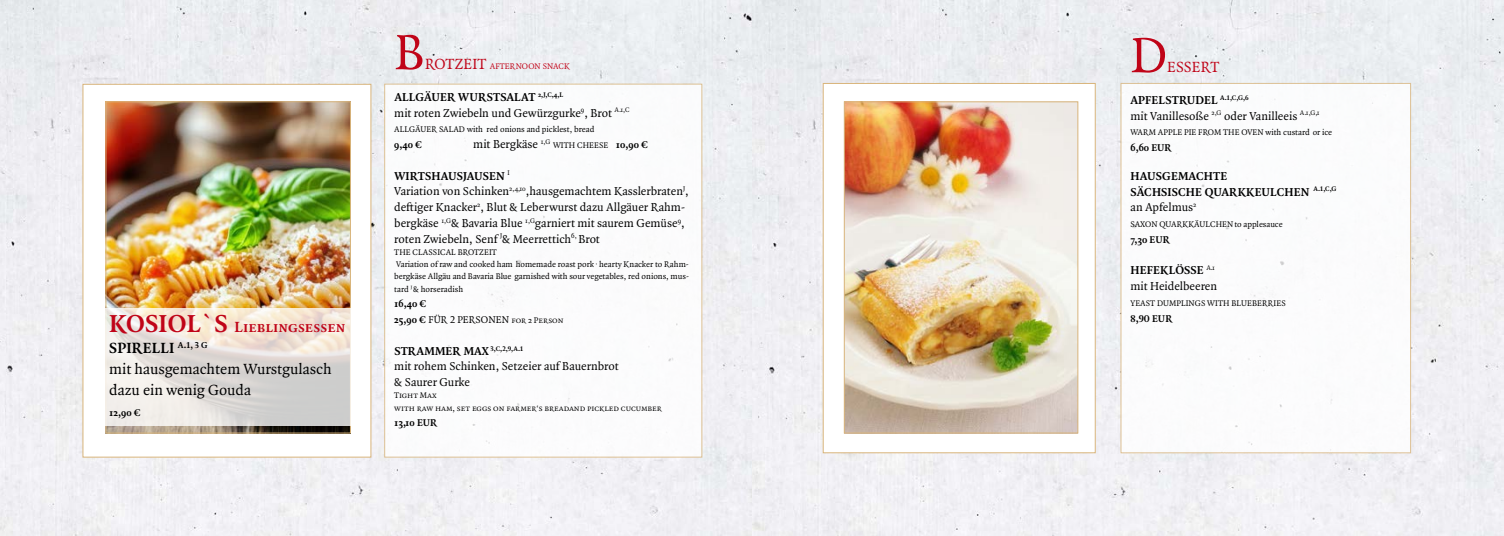
<style>
.page{position:relative;width:1504px;height:536px;background:#fff}
.page>*{position:absolute;margin:0;border:0;box-sizing:border-box;transform-origin:0 0}
.t1{font:52.5px "Quadraat Pro";color:#c00418}
.t2{font:15.75px/21px "Quadraat Pro";color:#000}
.t3{font:15.75px "Quadraat Pro";letter-spacing:.01em;color:#c00418}
.t4{font:12.25px/15.8px "Quadraat Pro";color:#000}
.t5{font:700 12.25px/15.8px "Quadraat Pro";letter-spacing:.01em;color:#000}
.t6{font:700 10.5px/15.8px "Quadraat Pro";color:#000}
.t7{font:8.75px/12.2px "Quadraat Pro";letter-spacing:.01em;color:#000}
.t8{font:8.75px "Quadraat Pro";letter-spacing:.01em;color:#c00418}
.s1{font-weight:700;font-size:26.25px;color:#c00418}
.s2{font-weight:700;color:#c00418}
.s3{font-weight:700}
.s4{font-size:15.75px}
.s5{font-weight:700;font-size:10.5px}
.s6{font-weight:400}
.s7{font-weight:400;font-size:8.75px}
</style>
<div class="page">
<img style="left:0;top:0;width:1503px;height:536px">
<div style="left:82px;top:84px;width:289px;height:373px;background:#fff;border:1px solid #d9b57c"></div>
<img style="left:107px;top:103px;width:242px;height:328px">
<div style="left:105px;top:101px;width:246px;height:332px;border:1px solid #d9b57c"></div>
<div style="left:384px;top:84px;width:318px;height:373px;background:#fff"></div>
<div style="left:822px;top:83px;width:273px;height:370px;background:#fff;border:1px solid #d9b57c"></div>
<img style="left:845px;top:103px;width:231px;height:328px">
<div style="left:843px;top:101px;width:235px;height:332px;border:1px solid #d9b57c"></div>
<div style="left:1120px;top:83px;width:290px;height:370px;background:#fff;border:1px solid #d9b57c"></div>
<svg style="left:105px;top:308px;width:246px;height:117px"></svg>
<p class="t2" style="left:109px;top:316px;width:238px"><span class="s1">KOSIOL`S</span> <span class="s2">Lieblingsessen<br></span><span class="s3">SPIRELLI</span> <sup>A.1,</sup> <sup>3</sup> <sup>G<br></sup>mit hausgemachtem Wurstgulasch dazu ein wenig Gouda</p>
<p class="t6" style="left:109px;top:405px;width:33px">12,90 €</p>
<h1 class="t1" style="left:394px;top:17px;width:32px">B</h1>
<p class="t8" style="left:425px;top:60px;width:146px"><span class="s4">ROTZEIT</span> AFTERNOON SNACK</p>
<p class="t4" style="left:394px;top:89px;width:237px"><span class="s3">ALLGÄUER WURSTSALAT</span> <sup>2,J,C,4,L<br></sup>mit roten Zwiebeln und Gewürzgurke<sup>9</sup>, Brot <sup>A.1,C</sup></p>
<p class="t7" style="left:394px;top:123px;width:201px">ALLGÄUER SALAD with red onions and picklest, bread</p>
<p class="t6" style="left:394px;top:137px;width:29px">9,40 €</p>
<p class="t4" style="left:473px;top:136px;width:79px">mit Bergkäse <sup>1,G</sup></p>
<p class="t7" style="left:553px;top:139px;width:96px">WITH CHEESE <span class="s5">10,90 €</span></p>
<p class="t4" style="left:394px;top:167px;width:296px"><span class="s3">WIRTSHAUSJAUSEN</span> <sup>I<br></sup>Variation von Schinken<sup>2,4,10</sup>,hausgemachtem Kasslerbraten<sup>J</sup>, deftiger Knacker<sup>2</sup>, Blut &amp; Leberwurst dazu Allgäuer Rahm&shy;bergkäse <sup>1,G</sup>&amp; Bavaria Blue <sup>1,G</sup>garniert mit saurem Gemüse<sup>9</sup>, roten Zwiebeln, Senf <sup>J</sup>&amp; Meerrettich<sup>6,</sup> Brot</p>
<p class="t7" style="left:394px;top:246px;width:296px">THE CLASSICAL BROTZEIT<br>Variation of raw and cooked ham homemade roast pork <sup>,</sup> hearty Knacker to Rahm&shy;bergkäse Allgäu and Bavaria Blue garnished with sour vegetables, red onions, mus&shy;tard <sup>J</sup> &amp; horseradish</p>
<p class="t6" style="left:394px;top:296px;width:171px">16,40 €<br>25,90 € <span class="s6">FÜR 2 PERSONEN</span> <span class="s7">for 2 Person</span></p>
<p class="t4" style="left:394px;top:342px;width:226px"><span class="s3">STRAMMER MAX</span> <sup>3,C,2,9,A.1<br></sup>mit rohem Schinken, Setzeier auf Bauernbrot &amp; Saurer Gurke</p>
<p class="t7" style="left:394px;top:389px;width:269px">Tight Max<br>with raw ham, set eggs on farmer‘s breadand pickled cucumber</p>
<p class="t6" style="left:394px;top:415px;width:45px">13,10 EUR</p>
<h1 class="t1" style="left:1130px;top:20px;width:38px">D</h1>
<p class="t3" style="left:1167px;top:56px;width:54px">ESSERT</p>
<p class="t4" style="left:1130px;top:92px;width:191px"><span class="s3">APFELSTRUDEL</span> <sup>A.1,C,G,6<br></sup>mit Vanillesoße <sup>2,G</sup> oder Vanilleeis <sup>A.1,G,1</sup></p>
<p class="t7" style="left:1130px;top:126px;width:203px">WARM APPLE PIE FROM THE OVEN with custard or ice</p>
<p class="t6" style="left:1130px;top:140px;width:43px">6,60 EUR</p>
<p class="t5" style="left:1130px;top:168px;width:207px">HAUSGEMACHTE<br>SÄCHSISCHE QUARKKEULCHEN <sup>A.1,C,G </sup><span class="s6">an Apfelmus</span><sup>2</sup></p>
<p class="t7" style="left:1130px;top:218px;width:154px">SAXON QUARKKÄULCHENto applesauce</p>
<p class="t6" style="left:1130px;top:231px;width:41px">7,30 EUR</p>
<p class="t4" style="left:1130px;top:262px;width:88px"><span class="s3">HEFEKLÖSSE</span> <sup>A.1 </sup>mit Heidelbeeren</p>
<p class="t7" style="left:1130px;top:297px;width:157px">YEAST DUMPLINGS WITH BLUEBERRIES</p>
<p class="t6" style="left:1130px;top:310px;width:44px">8,90 EUR</p>
</div>
